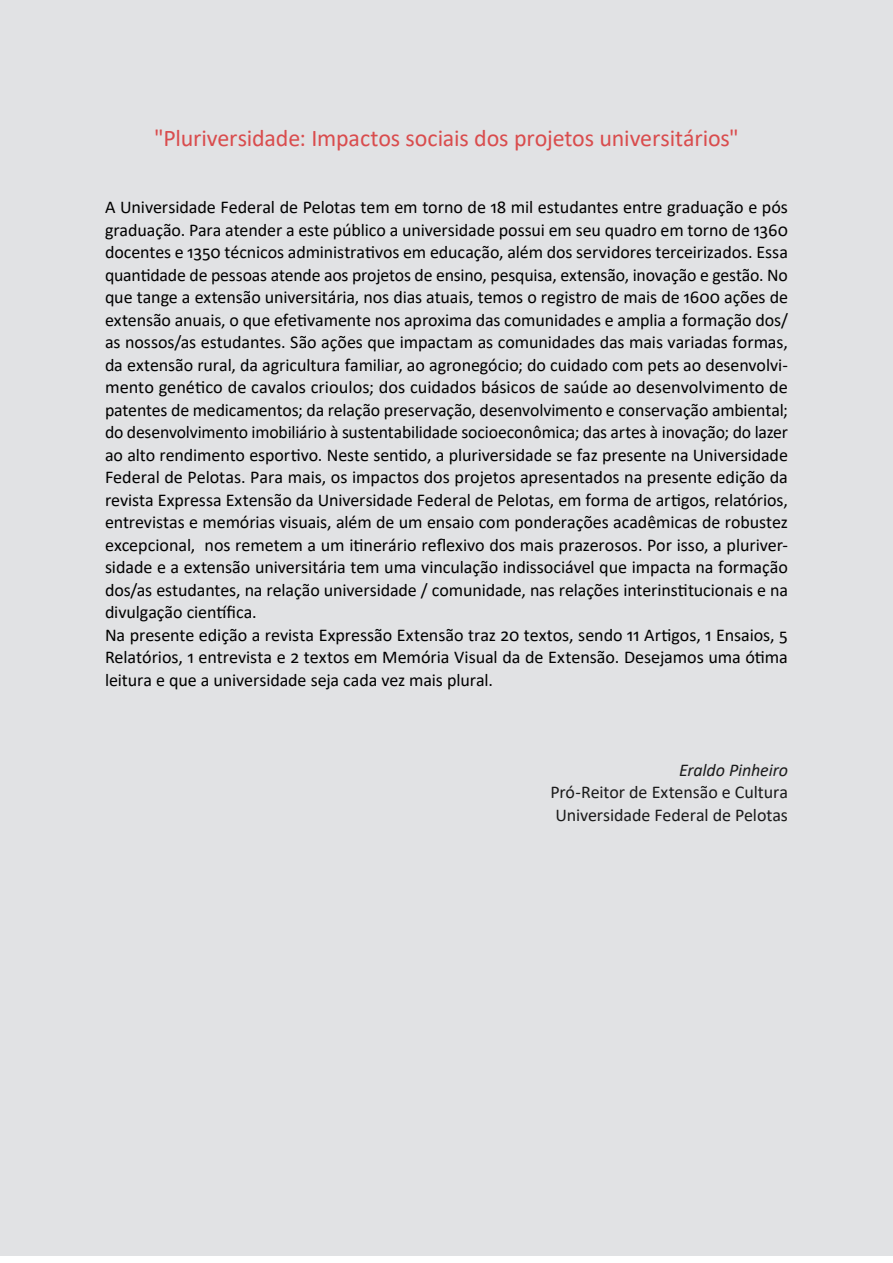
<style>
.page{position:relative;width:893px;height:1263px;background:#fff}
.page>*{position:absolute;margin:0;border:0;box-sizing:border-box;transform-origin:0 0}
.t1{font:24px "Calibri";letter-spacing:-.005em;color:#d94c4d}
.t2{font:18px/22.5px "Calibri";letter-spacing:-.005em;color:#000}
.t3{font:18px/22.5px "Calibri";letter-spacing:-.005em;color:#1a1a1a}
.t4{font:italic 18px "Calibri";letter-spacing:-.01em;color:#1a1a1a}
</style>
<div class="page">
<div style="left:0;top:0;width:893px;height:1255px;background:#e1e2e4"></div>
<h1 class="t1" style="left:154px;top:121px;width:586px">"Pluriversidade: Impactos sociais dos projetos universitários"</h1>
<p class="t2" style="left:105px;top:195px;width:685px">A Universidade Federal de Pelotas tem em torno de 18 mil estudantes entre graduação e pós graduação. Para atender a este público a universidade possui em seu quadro em torno de 1360 docentes e 1350 técnicos administrativos em educação, além dos servidores terceirizados. Essa quantidade de pessoas atende aos projetos de ensino, pesquisa, extensão, inovação e gestão. No que tange a extensão universitária, nos dias atuais, temos o registro de mais de 1600 ações de extensão anuais, o que efetivamente nos aproxima das comunidades e amplia a formação dos/ as nossos/as estudantes. São ações que impactam as comunidades das mais variadas formas, da extensão rural, da agricultura familiar, ao agronegócio; do cuidado com pets ao desenvolvi&shy;mento genético de cavalos crioulos; dos cuidados básicos de saúde ao desenvolvimento de patentes de medicamentos; da relação preservação, desenvolvimento e conservação ambiental; do desenvolvimento imobiliário à sustentabilidade socioeconômica; das artes à inovação; do lazer ao alto rendimento esportivo. Neste sentido, a pluriversidade se faz presente na Universidade Federal de Pelotas. Para mais, os impactos dos projetos apresentados na presente edição da revista Expressa Extensão da Universidade Federal de Pelotas, em forma de artigos, relatórios, entrevistas e memórias visuais, além de um ensaio com ponderações acadêmicas de robustez excepcional, nos remetem a um itinerário reflexivo dos mais prazerosos. Por isso, a pluriver&shy;sidade e a extensão universitária tem uma vinculação indissociável que impacta na formação dos/as estudantes, na relação universidade / comunidade, nas relações interinstitucionais e na divulgação científica.<br>Na presente edição a revista Expressão Extensão traz 20 textos, sendo 11 Artigos, 1 Ensaios, 5<br>Relatórios, 1 entrevista e 2 textos em Memória Visual da de Extensão. Desejamos uma ótima leitura e que a universidade seja cada vez mais plural.</p>
<p class="t4" style="left:679px;top:757px;width:110px">Eraldo Pinheiro</p>
<p class="t3" style="left:550px;top:780px;width:239px">Pró-Reitor de Extensão e Cultura<br>Universidade Federal de Pelotas</p>
</div>
